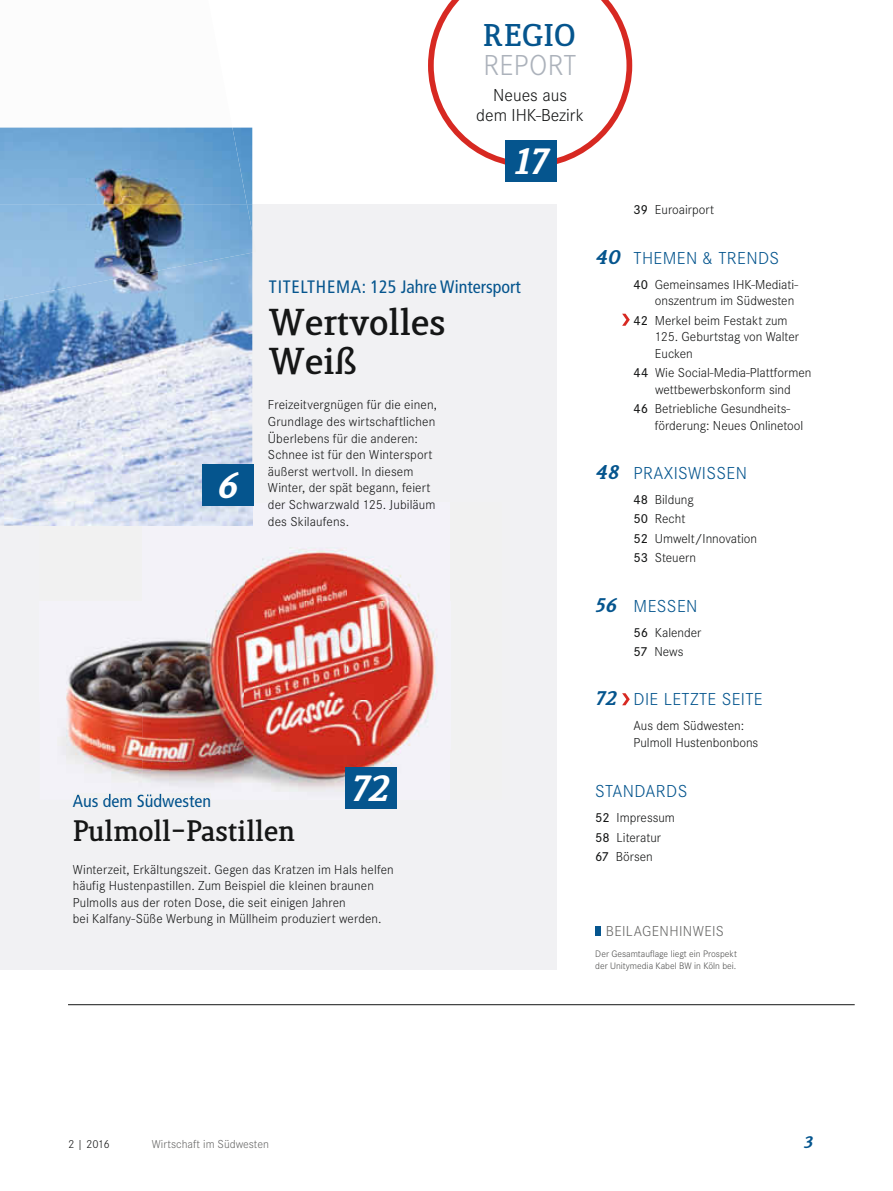
<style>
.page{position:relative;width:893px;height:1191px;background:#fff}
.page>*{position:absolute;margin:0;border:0;box-sizing:border-box;transform-origin:0 0}
.t1{font:800 36px/39px "Lenga";color:#151616}
.t2{font:italic 900 36px "Lenga";color:#fff}
.t3{font:800 30.3px "Lenga";letter-spacing:.01em;color:#05558e}
.t4{font:300 30px "Corporate S";letter-spacing:.01em;color:#acb2bb;scale:.96 1}
.t5{font:800 28.5px "Lenga";color:#151616}
.t6{font:300 18px "Corporate S";letter-spacing:.02em;color:#05558e}
.t7{font:condensed 18px "Frutiger";color:#05558e}
.t8{font:300 18px/20px "Corporate S";color:#151616;text-align:center}
.t9{font:italic 900 16.5px "Lenga";color:#05558e}
.t10{font:300 15px "Corporate S";letter-spacing:.03em;color:#686867}
.t11{font:300 13.5px/16.6px "Corporate S";letter-spacing:.01em;color:#151616}
.t12{font:300 12px "Corporate S";color:#686867}
.t13{font:300 12px "Corporate S";color:#151616}
.t14{font:300 9.75px/12px "Corporate S";color:#4e4e4d}
.s1{font-weight:500}
.s2{font-family:"Lenga";font-weight:900;font-style:italic;font-size:19.5px}
</style>
<div class="page">
<hr style="left:68px;top:1004px;width:787px;height:1px;background:#151616">
<div style="left:0;top:204px;width:557px;height:765px;background:#f1f1f3"></div>
<svg style="left:622px;top:314px;width:8px;height:12px"></svg>
<svg style="left:622px;top:693px;width:8px;height:12px"></svg>
<div style="left:595px;top:926px;width:6px;height:9px;background:#05558e"></div>
<svg style="left:428px;top:0;width:204px;height:168px"></svg>
<div style="left:506px;top:140px;width:51px;height:42px;background:#05558e"></div>
<img style="left:247px;top:128px;width:5px;height:76px">
<img style="left:0;top:303px;width:252px;height:222px">
<img style="left:252px;top:232px;width:1px;height:21px">
<img style="left:0;top:128px;width:247px;height:76px">
<img style="left:0;top:204px;width:252px;height:99px">
<img style="left:43px;top:525px;width:202px;height:76px">
<img style="left:245px;top:503px;width:174px;height:98px">
<img style="left:66px;top:601px;width:371px;height:199px">
<img style="left:73px;top:794px;width:137px;height:6px">
<img style="left:40px;top:503px;width:212px;height:22px">
<div style="left:202px;top:463px;width:51px;height:42px;background:#05558e"></div>
<div style="left:345px;top:767px;width:51px;height:41px;background:#05558e"></div>
<h2 class="t3" style="left:483px;top:21px;width:94px">REGIO</h2>
<h3 class="t4" style="left:483px;top:48px;width:98px">REPORT</h3>
<h3 class="t8" style="left:476px;top:85px;width:109px">Neues aus dem IHK-Bezirk</h3>
<h1 class="t2" style="left:514px;top:143px;width:34px">17</h1>
<h1 class="t2" style="left:216px;top:467px;width:22px">6</h1>
<h3 class="t7" style="left:269px;top:277px;width:253px">TITELTHEMA: 125 Jahre Wintersport</h3>
<h1 class="t1" style="left:269px;top:304px;width:178px">Wertvolles<br>Weiß</h1>
<p class="t11" style="left:268px;top:397px;width:171px">Freizeitvergnügen für die einen,<br>Grundlage des wirtschaftlichen<br>Überlebens für die anderen:<br>Schnee ist für den Wintersport äußerst wertvoll. In diesem<br>Winter, der spät begann, feiert der Schwarzwald 125. Jubiläum des Skilaufens.</p>
<h1 class="t2" style="left:351px;top:770px;width:39px">72</h1>
<h3 class="t7" style="left:73px;top:790px;width:140px">Aus dem Südwesten</h3>
<h3 class="t5" style="left:73px;top:816px;width:224px">Pulmoll-Pastillen</h3>
<p class="t11" style="left:73px;top:861px;width:322px">Winterzeit, Erkältungszeit. Gegen das Kratzen im Hals helfen häufig Hustenpastillen. Zum Beispiel die kleinen braunen Pulmolls aus der roten Dose, die seit einigen Jahren<br>bei Kalfany-Süße Werbung in Müllheim produziert werden.</p>
<p class="t11" style="left:634px;top:202px;width:82px"><span class="s1">39</span> Euroairport</p>
<h3 class="t6" style="left:595px;top:247px;width:185px"><span class="s2">40</span> THEMEN &amp; TRENDS</h3>
<p class="t11" style="left:634px;top:276px;width:166px;text-align:right"><span class="s1">40</span> Gemeinsames IHK-Mediati&shy;onszentrum im Südwesten</p>
<p class="t11" style="left:655px;top:312px;width:146px;text-indent:-21px"><span class="s1">42</span> Merkel beim Festakt zum<br>125. Geburtstag von Walter<br>Eucken</p>
<p class="t11" style="left:634px;top:364px;width:179px;text-align:center"><span class="s1">44</span> Wie Social-Media-Plattformen wettbewerbskonform sind</p>
<p class="t11" style="left:655px;top:400px;width:150px;text-indent:-21px"><span class="s1">46</span> Betriebliche Gesundheits&shy;förderung: Neues Onlinetool</p>
<h3 class="t6" style="left:595px;top:463px;width:153px"><span class="s2">48</span> PRAXISWISSEN</h3>
<p class="t11" style="left:634px;top:490px;width:125px;line-height:19.5px"><span class="s1">48</span> Bildung<br><span class="s1">50</span> Recht<br><span class="s1">52</span> Umwelt/Innovation<br><span class="s1">53</span> Steuern</p>
<h3 class="t6" style="left:595px;top:595px;width:104px"><span class="s2">56</span> MESSEN</h3>
<p class="t11" style="left:634px;top:622px;width:69px;line-height:19.5px"><span class="s1">56</span> Kalender<br><span class="s1">57</span> News</p>
<h3 class="t6" style="left:595px;top:689px;width:169px"><span class="s2">72</span> DIE LETZTE SEITE</h3>
<p class="t11" style="left:634px;top:717px;width:126px">Aus dem Südwesten:<br>Pulmoll Hustenbonbons</p>
<h3 class="t6" style="left:595px;top:781px;width:94px">STANDARDS</h3>
<p class="t11" style="left:595px;top:808px;width:81px;line-height:19.5px"><span class="s1">52</span> Impressum<br><span class="s1">58</span> Literatur<br><span class="s1">67</span> Börsen</p>
<p class="t10" style="left:606px;top:922px;width:120px">BEILAGENHINWEIS</p>
<p class="t14" style="left:595px;top:947px;width:143px">Der Gesamtauflage liegt ein Prospekt der Unitymedia Kabel BW in Köln bei.</p>
<p class="t13" style="left:68px;top:1137px;width:43px">2 | 2016</p>
<p class="t12" style="left:152px;top:1137px;width:119px">Wirtschaft im Südwesten</p>
<p class="t9" style="left:803px;top:1134px;width:10px">3</p>
</div>
